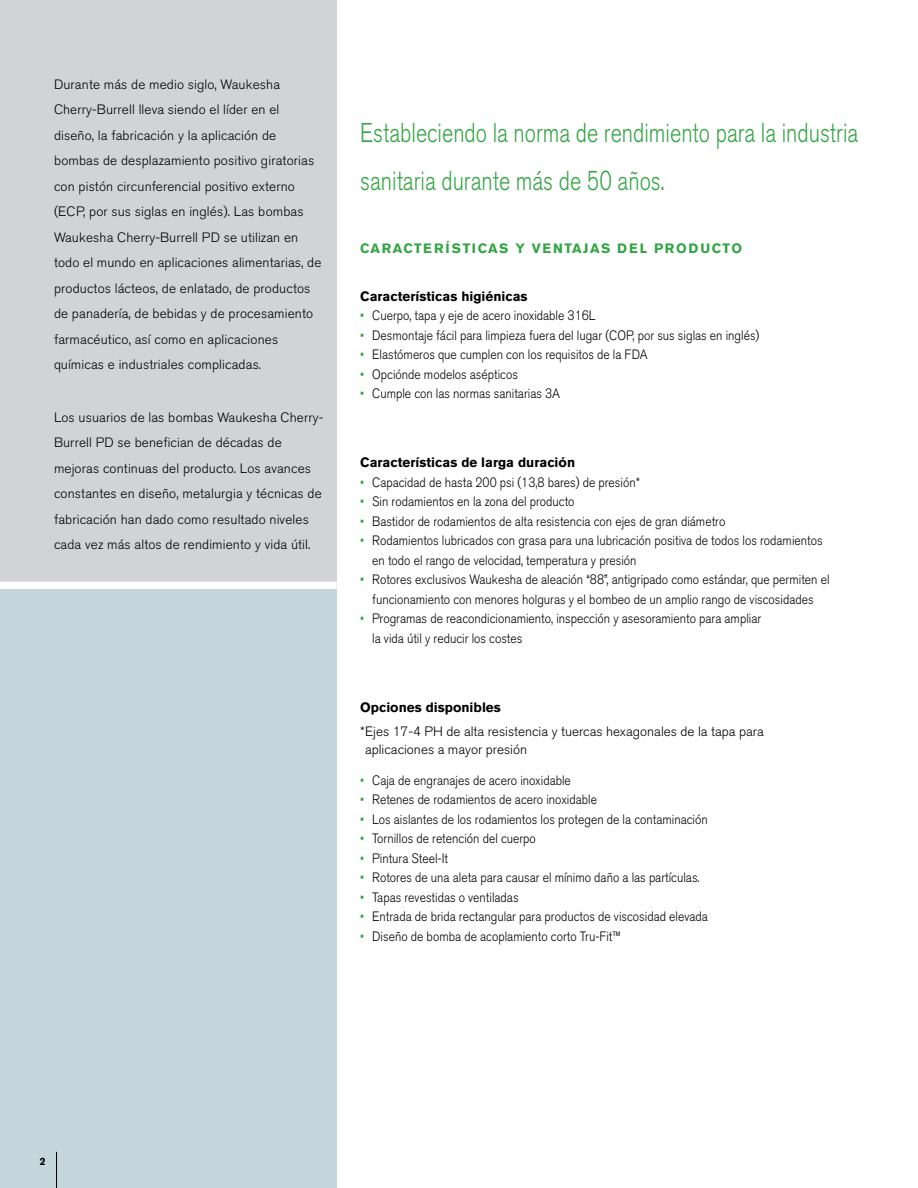
<style>
.page{position:relative;width:918px;height:1188px;background:#fff}
.page>*{position:absolute;margin:0;border:0;box-sizing:border-box;transform-origin:0 0}
.t1{font:300 27px/48px "Akzidenz Grotesk BE";color:#33a544;scale:.8 1}
.t2{font:300 13.5px/19.5px "Akzidenz Grotesk BE";color:#000;scale:.9 1}
.t3{font:300 13.5px/25.5px "Akzidenz Grotesk BE";color:#000}
.t4{font:700 13.5px "Akzidenz Grotesk BE";color:#000}
.t5{font:700 13.5px "Akzidenz Grotesk BE";letter-spacing:.11em;color:#33a544}
.t6{font:700 10.5px "Akzidenz Grotesk BE";color:#000}
.s1{color:#33a544}
</style>
<div class="page">
<div style="left:0;top:580px;width:337px;height:608px;background:#c5d6df"></div>
<div style="left:0;top:0;width:337px;height:585px;background:#d1d3d4"></div>
<div style="left:0;top:582px;width:337px;height:7px;background:#fff"></div>
<hr style="left:56px;top:1152px;width:1px;height:36px;background:#000">
<p class="t3" style="left:54px;top:72px;width:269px">Durante más de medio siglo, Waukesha Cherry-Burrell lleva siendo el líder en el diseño, la fabricación y la aplicación de bombas de desplazamiento positivo giratorias con pistón circunferencial positivo externo (ECP, por sus siglas en inglés). Las bombas Waukesha Cherry-Burrell PD se utilizan en todo el mundo en aplicaciones alimentarias, de productos lácteos, de enlatado, de productos de panadería, de bebidas y de procesamiento farmacéutico, así como en aplicaciones químicas e industriales complicadas.</p>
<p class="t3" style="left:54px;top:405px;width:271px">Los usuarios de las bombas Waukesha Cherry-Burrell PD se benefician de décadas de mejoras continuas del producto. Los avances constantes en diseño, metalurgia y técnicas de fabricación han dado como resultado niveles cada vez más altos de rendimiento y vida útil.</p>
<h1 class="t1" style="left:360px;top:109px;width:624px">Estableciendo la norma de rendimiento para la industria sanitaria durante más de 50 años.</h1>
<p class="t5" style="left:360px;top:240px;width:383px">CARACTERÍSTICAS Y VENTAJAS DEL PRODUCTO</p>
<p class="t4" style="left:360px;top:288px;width:169px">Características higiénicas</p>
<p class="t2" style="left:360px;top:306px;width:263px"><span class="s1">•</span> Cuerpo, tapa y eje de acero inoxidable 316L</p>
<p class="t2" style="left:360px;top:325px;width:445px"><span class="s1">•</span> Desmontaje fácil para limpieza fuera del lugar (COP, por sus siglas en inglés)</p>
<p class="t2" style="left:360px;top:345px;width:321px"><span class="s1">•</span> Elastómeros que cumplen con los requisitos de la FDA</p>
<p class="t2" style="left:360px;top:364px;width:177px"><span class="s1">•</span> Opciónde modelos asépticos</p>
<p class="t2" style="left:360px;top:384px;width:224px"><span class="s1">•</span> Cumple con las normas sanitarias 3A</p>
<p class="t4" style="left:360px;top:455px;width:216px">Características de larga duración</p>
<p class="t2" style="left:360px;top:473px;width:312px"><span class="s1">•</span> Capacidad de hasta 200 psi (13,8 bares) de presión*</p>
<p class="t2" style="left:360px;top:492px;width:240px"><span class="s1">•</span> Sin rodamientos en la zona del producto</p>
<p class="t2" style="left:360px;top:512px;width:407px"><span class="s1">•</span> Bastidor de rodamientos de alta resistencia con ejes de gran diámetro</p>
<p class="t2" style="left:372px;top:531px;width:502px;text-indent:-12px"><span class="s1">•</span> Rodamientos lubricados con grasa para una lubricación positiva de todos los rodamientos en todo el rango de velocidad, temperatura y presión</p>
<p class="t2" style="left:360px;top:570px;width:523px;text-align:center"><span class="s1">•</span> Rotores exclusivos Waukesha de aleación “88”, antigripado como estándar, que permiten el funcionamiento con menores holguras y el bombeo de un amplio rango de viscosidades</p>
<p class="t2" style="left:372px;top:609px;width:434px;text-indent:-12px"><span class="s1">•</span> Programas de reacondicionamiento, inspección y asesoramiento para ampliar la vida útil y reducir los costes</p>
<p class="t4" style="left:360px;top:700px;width:142px">Opciones disponibles</p>
<p class="t3" style="left:365px;top:723px;width:400px;line-height:18px;text-indent:-5px">*Ejes 17-4 PH de alta resistencia y tuercas hexagonales de la tapa para aplicaciones a mayor presión</p>
<p class="t2" style="left:360px;top:770px;width:236px"><span class="s1">•</span> Caja de engranajes de acero inoxidable</p>
<p class="t2" style="left:360px;top:790px;width:265px"><span class="s1">•</span> Retenes de rodamientos de acero inoxidable</p>
<p class="t2" style="left:360px;top:809px;width:388px"><span class="s1">•</span> Los aislantes de los rodamientos los protegen de la contaminación</p>
<p class="t2" style="left:360px;top:829px;width:197px"><span class="s1">•</span> Tornillos de retención del cuerpo</p>
<p class="t2" style="left:360px;top:848px;width:99px"><span class="s1">•</span> Pintura Steel-It</p>
<p class="t2" style="left:360px;top:868px;width:379px"><span class="s1">•</span> Rotores de una aleta para causar el mínimo daño a las partículas.</p>
<p class="t2" style="left:360px;top:887px;width:177px"><span class="s1">•</span> Tapas revestidas o ventiladas</p>
<p class="t2" style="left:360px;top:907px;width:388px"><span class="s1">•</span> Entrada de brida rectangular para productos de viscosidad elevada</p>
<p class="t2" style="left:360px;top:926px;width:291px"><span class="s1">•</span> Diseño de bomba de acoplamiento corto Tru-Fit™</p>
<p class="t6" style="left:40px;top:1155px;width:7px">2</p>
</div>
